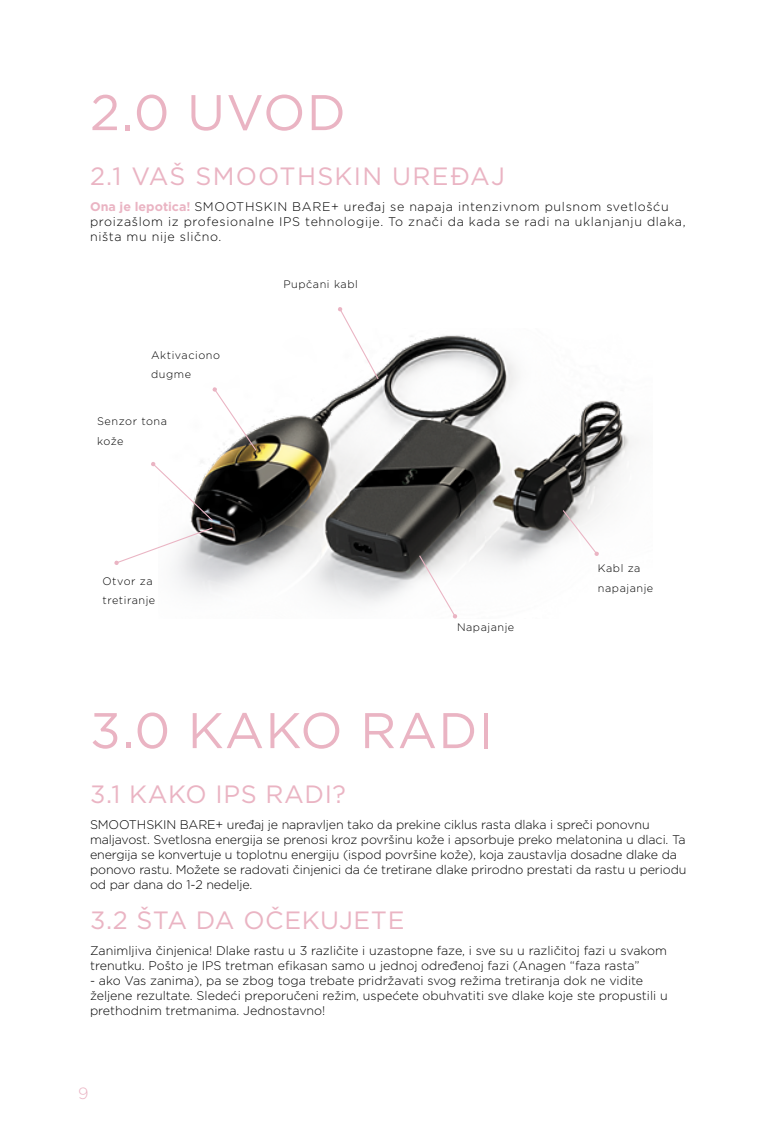
<style>
.page{position:relative;width:780px;height:1134px;background:#fff}
.page>*{position:absolute;margin:0;border:0;box-sizing:border-box;transform-origin:0 0}
.t1{font:50px "Gotham";letter-spacing:.025em;color:#eab4c3}
.t2{font:25px "Gotham";letter-spacing:.025em;color:#eab4c3}
.t3{font:25px "Gotham";letter-spacing:.05em;color:#eab4c3}
.t4{font:300 16.25px "Gotham";color:#eab4c3}
.t5{font:300 12.5px/15px "Gotham";letter-spacing:-.01em;color:#000}
.t6{font:300 12.5px/15px "Gotham";letter-spacing:.05em;color:#000}
.t7{font:300 10.75px/19.5px "Gotham";letter-spacing:.05em;color:#000}
.s1{font-weight:700;color:#eab4c3}
</style>
<div class="page">
<img style="left:175px;top:335px;width:458px;height:282px">
<svg style="left:114px;top:462px;width:100px;height:103px"></svg>
<svg style="left:212px;top:387px;width:45px;height:65px"></svg>
<svg style="left:337px;top:307px;width:42px;height:73px"></svg>
<svg style="left:418px;top:554px;width:39px;height:65px"></svg>
<svg style="left:561px;top:509px;width:38px;height:47px"></svg>
<h1 class="t1" style="left:90px;top:80px;width:257px">2.0 UVOD</h1>
<h2 class="t3" style="left:90px;top:160px;width:416px">2.1 VAŠ SMOOTHSKIN UREĐAJ</h2>
<p class="t6" style="left:90px;top:198px;width:597px"><span class="s1">Ona je lepotica!</span> SMOOTHSKIN BARE+ uređaj se napaja intenzivnom pulsnom svetlošću proizašlom iz profesionalne IPS tehnologije. To znači da kada se radi na uklanjanju dlaka, ništa mu nije slično.</p>
<p class="t7" style="left:151px;top:345px;width:70px">Aktivaciono dugme</p>
<p class="t7" style="left:97px;top:411px;width:71px">Senzor tona kože</p>
<p class="t7" style="left:102px;top:571px;width:54px">Otvor za tretiranje</p>
<p class="t7" style="left:283px;top:274px;width:76px">Pupčani kabl</p>
<p class="t7" style="left:457px;top:617px;width:59px">Napajanje</p>
<p class="t7" style="left:598px;top:559px;width:57px">Kabl za napajanje</p>
<h1 class="t1" style="left:90px;top:698px;width:405px">3.0 KAKO RADI</h1>
<h2 class="t2" style="left:90px;top:778px;width:257px">3.1 KAKO IPS RADI?</h2>
<p class="t5" style="left:90px;top:816px;width:598px">SMOOTHSKIN BARE+ uređaj je napravljen tako da prekine ciklus rasta dlaka i spreči ponovnu maljavost. Svetlosna energija se prenosi kroz površinu kože i apsorbuje preko melatonina u dlaci. Ta energija se konvertuje u toplotnu energiju (ispod površine kože), koja zaustavlja dosadne dlake da ponovo rastu. Možete se radovati činjenici da će tretirane dlake prirodno prestati da rastu u periodu od par dana do 1-2 nedelje.</p>
<h2 class="t2" style="left:90px;top:904px;width:316px">3.2 ŠTA DA OČEKUJETE</h2>
<p class="t5" style="left:90px;top:942px;width:578px">Zanimljiva činjenica! Dlake rastu u 3 različite i uzastopne faze, i sve su u različitoj fazi u svakom trenutku. Pošto je IPS tretman efikasan samo u jednoj određenoj fazi (Anagen “faza rasta”</p>
<p class="t5" style="left:90px;top:972px;width:579px">- ako Vas zanima), pa se zbog toga trebate pridržavati svog režima tretiranja dok ne vidite željene rezultate. Sledeći preporučeni režim, uspećete obuhvatiti sve dlake koje ste propustili u prethodnim tretmanima. Jednostavno!</p>
<h3 class="t4" style="left:78px;top:1083px;width:12px">9</h3>
</div>
